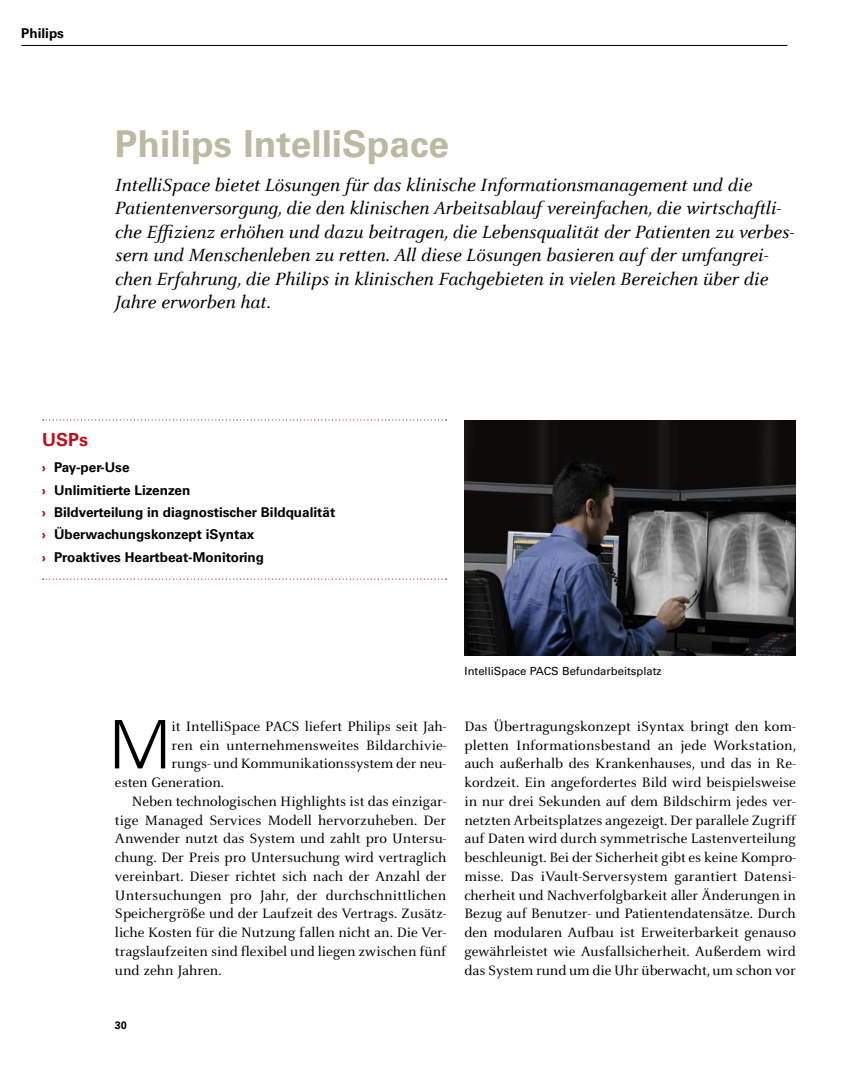
<style>
.page{position:relative;width:864px;height:1072px;background:#fff}
.page>*{position:absolute;margin:0;border:0;box-sizing:border-box;transform-origin:0 0}
.t1{font:300 66.9px "Univers LT Std";color:#000}
.t2{font:700 37.05px "Univers LT Std";color:#bcb9a2}
.t3{font:italic 19.5px/23.4px "Celeste OT";color:#000}
.t4{font:700 18px "Univers LT Std";color:#c10c1a}
.t5{font:15px/18.8px "Celeste OT";color:#000;text-align:justify}
.t6{font:700 13.5px/22.2px "Univers LT Std";color:#000}
.t7{font:11.25px "Univers LT Std";color:#000}
.t8{font:700 10.8px "Univers LT Std";color:#000}
.s1{color:#c10c1a}
</style>
<div class="page">
<hr style="left:21px;top:45px;width:766px;height:1px;background:#000">
<svg style="left:43px;top:419px;width:403px;height:1px"></svg>
<svg style="left:43px;top:578px;width:403px;height:1px"></svg>
<img style="left:464px;top:420px;width:331px;height:236px">
<p class="t6" style="left:21px;top:22px;width:44px">Philips</p>
<h2 class="t2" style="left:115px;top:123px;width:336px">Philips IntelliSpace</h2>
<p class="t3" style="left:115px;top:173px;width:680px">IntelliSpace bietet Lösungen für das klinische Informationsmanagement und die Patientenversorgung, die den klinischen Arbeitsablauf vereinfachen, die wirtschaftli&shy;che Effizienz erhöhen und dazu beitragen, die Lebensqualität der Patienten zu verbes&shy;sern und Menschenleben zu retten. All diese Lösungen basieren auf der umfangrei&shy;chen Erfahrung, die Philips in klinischen Fachgebieten in vielen Bereichen über die Jahre erworben hat.</p>
<p class="t4" style="left:42px;top:429px;width:48px">USPs</p>
<p class="t6" style="left:42px;top:457px;width:294px"><span class="s1">›</span> Pay-per-Use<br><span class="s1">›</span> Unlimitierte Lizenzen<br><span class="s1">›</span> Bildverteilung in diagnostischer Bildqualität <span class="s1">›</span> Überwachungskonzept iSyntax<br><span class="s1">›</span> Proaktives Heartbeat-Monitoring</p>
<h1 class="t1" style="left:108px;top:704px;width:65px">M</h1>
<p class="t5" style="left:171px;top:716px;width:276px">it IntelliSpace PACS liefert Philips seit Jah-</p>
<p class="t5" style="left:171px;top:735px;width:276px">ren ein unternehmensweites Bildarchivie-</p>
<p class="t5" style="left:171px;top:754px;width:276px">rungs- und Kommunikationssystem der neu-</p>
<p class="t5" style="left:115px;top:773px;width:111px">esten Generation.</p>
<p class="t5" style="left:132px;top:791px;width:316px">Neben technologischen Highlights ist das einzigar-</p>
<p class="t5" style="left:115px;top:810px;width:333px">tige Managed Services Modell hervorzuheben. Der</p>
<p class="t5" style="left:115px;top:829px;width:333px">Anwender nutzt das System und zahlt pro Untersu-</p>
<p class="t5" style="left:115px;top:848px;width:333px">chung. Der Preis pro Untersuchung wird vertraglich</p>
<p class="t5" style="left:115px;top:866px;width:333px">vereinbart. Dieser richtet sich nach der Anzahl der</p>
<p class="t5" style="left:115px;top:885px;width:333px">Untersuchungen pro Jahr, der durchschnittlichen</p>
<p class="t5" style="left:115px;top:904px;width:333px">Speichergröße und der Laufzeit des Vertrags. Zusätz-</p>
<p class="t5" style="left:115px;top:923px;width:333px">liche Kosten für die Nutzung fallen nicht an. Die Ver-</p>
<p class="t5" style="left:115px;top:941px;width:333px">tragslaufzeiten sind flexibel und liegen zwischen fünf</p>
<p class="t5" style="left:115px;top:960px;width:108px">und zehn Jahren.</p>
<p class="t8" style="left:115px;top:1018px;width:14px">30</p>
<p class="t7" style="left:464px;top:664px;width:198px">IntelliSpace PACS Befundarbeitsplatz</p>
<p class="t5" style="left:464px;top:716px;width:333px">Das Übertragungskonzept iSyntax bringt den kom&shy;pletten Informationsbestand an jede Workstation, auch außerhalb des Krankenhauses, und das in Re&shy;kordzeit. Ein angefordertes Bild wird beispielsweise in nur drei Sekunden auf dem Bildschirm jedes ver&shy;netzten Arbeitsplatzes angezeigt. Der parallele Zugriff auf Daten wird durch symmetrische Lastenverteilung beschleunigt. Bei der Sicherheit gibt es keine Kompro&shy;misse. Das iVault-Serversystem garantiert Datensi&shy;cherheit und Nachverfolgbarkeit aller Änderungen in Bezug auf Benutzer- und Patientendatensätze. Durch den modularen Aufbau ist Erweiterbarkeit genauso gewährleistet wie Ausfallsicherheit. Außerdem wird das System rund um die Uhr überwacht, um schon vor</p>
</div>
